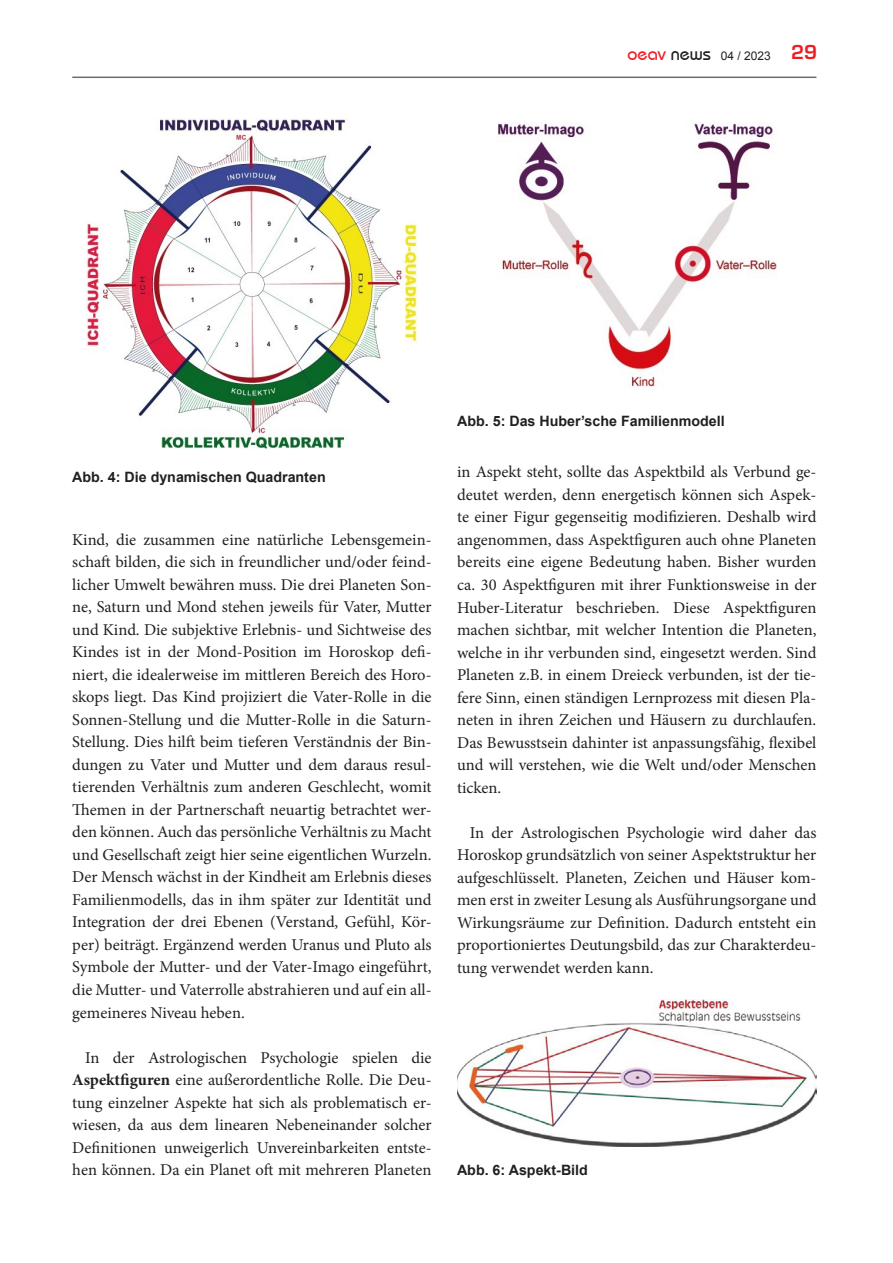
<style>
.page{position:relative;width:893px;height:1263px;background:#fff}
.page>*{position:absolute;margin:0;border:0;box-sizing:border-box;transform-origin:0 0}
.t1{font:16.5px/22.5px "Minion Pro";color:#231f20;text-align:justify}
.t2{font:700 14.25px "Arial";color:#231f20}
.t3{font:12px "Arial";color:#231f20}
.s1{font-family:"Bimini Normal";font-size:18px;color:#ee1d23}
.s2{font-family:"Bimini Normal";font-size:18px}
.s3{font-family:"Eurostile";font-weight:700;font-size:21px;color:#ee1d23}
.s4{font-weight:700}
</style>
<div class="page">
<img style="left:86px;top:119px;width:332px;height:330px">
<img style="left:498px;top:122px;width:278px;height:266px">
<img style="left:457px;top:999px;width:359px;height:147px">
<hr style="left:72px;top:77px;width:744px;height:1px;background:#6c6d70">
<p class="t3" style="left:628px;top:48px;width:191px"><span class="s1">oeav</span> <span class="s2">news</span> 04 / 2023 <span class="s3">29</span></p>
<p class="t2" style="left:72px;top:468px;width:255px">Abb. 4: Die dynamischen Quadranten</p>
<p class="t1" style="left:72px;top:528px;width:361px">Kind, die zusammen eine natürliche Lebensgemein&shy;schaft bilden, die sich in freundlicher und/oder feind&shy;licher Umwelt bewähren muss. Die drei Planeten Son&shy;ne, Saturn und Mond stehen jeweils für Vater, Mutter und Kind. Die subjektive Erlebnis- und Sichtweise des Kindes ist in der Mond-Position im Horoskop defi&shy;niert, die idealerweise im mittleren Bereich des Horo&shy;skops liegt. Das Kind projiziert die Vater-Rolle in die Sonnen-Stellung und die Mutter-Rolle in die Saturn-Stellung. Dies hilft beim tieferen Verständnis der Bin&shy;dungen zu Vater und Mutter und dem daraus resul&shy;tierenden Verhältnis zum anderen Geschlecht, womit Themen in der Partnerschaft neuartig betrachtet wer&shy;den können. Auch das persönliche Verhältnis zu Macht und Gesellschaft zeigt hier seine eigentlichen Wurzeln.<br>Der Mensch wächst in der Kindheit am Erlebnis dieses Familienmodells, das in ihm später zur Identität und Integration der drei Ebenen (Verstand, Gefühl, Kör&shy;per) beiträgt. Ergänzend werden Uranus und Pluto als Symbole der Mutter- und der Vater-Imago eingeführt, die Mutter- und Vaterrolle abstrahieren und auf ein all&shy;gemeineres Niveau heben.</p>
<p class="t1" style="left:72px;top:1046px;width:361px;text-indent:13px">In der Astrologischen Psychologie spielen die <span class="s4">Aspektfiguren</span> eine außerordentliche Rolle. Die Deu&shy;tung einzelner Aspekte hat sich als problematisch er&shy;wiesen, da aus dem linearen Nebeneinander solcher Definitionen unweigerlich Unvereinbarkeiten entste&shy;hen können. Da ein Planet oft mit mehreren Planeten</p>
<p class="t2" style="left:457px;top:412px;width:269px">Abb. 5: Das Huber’sche Familienmodell</p>
<p class="t1" style="left:457px;top:461px;width:361px">in Aspekt steht, sollte das Aspektbild als Verbund ge&shy;deutet werden, denn energetisch können sich Aspek&shy;te einer Figur gegenseitig modifizieren. Deshalb wird angenommen, dass Aspektfiguren auch ohne Planeten bereits eine eigene Bedeutung haben. Bisher wurden ca. 30 Aspektfiguren mit ihrer Funktionsweise in der Huber-Literatur beschrieben. Diese Aspektfiguren machen sichtbar, mit welcher Intention die Planeten, welche in ihr verbunden sind, eingesetzt werden. Sind Planeten z.B. in einem Dreieck verbunden, ist der tie&shy;fere Sinn, einen ständigen Lernprozess mit diesen Pla&shy;neten in ihren Zeichen und Häusern zu durchlaufen.<br>Das Bewusstsein dahinter ist anpassungsfähig, flexibel und will verstehen, wie die Welt und/oder Menschen ticken.</p>
<p class="t1" style="left:457px;top:821px;width:361px;text-indent:13px">In der Astrologischen Psychologie wird daher das Horoskop grundsätzlich von seiner Aspektstruktur her aufgeschlüsselt. Planeten, Zeichen und Häuser kom&shy;men erst in zweiter Lesung als Ausführungsorgane und Wirkungsräume zur Definition. Dadurch entsteht ein proportioniertes Deutungsbild, das zur Charakterdeu&shy;tung verwendet werden kann.</p>
<p class="t2" style="left:457px;top:1161px;width:132px">Abb. 6: Aspekt-Bild</p>
</div>
